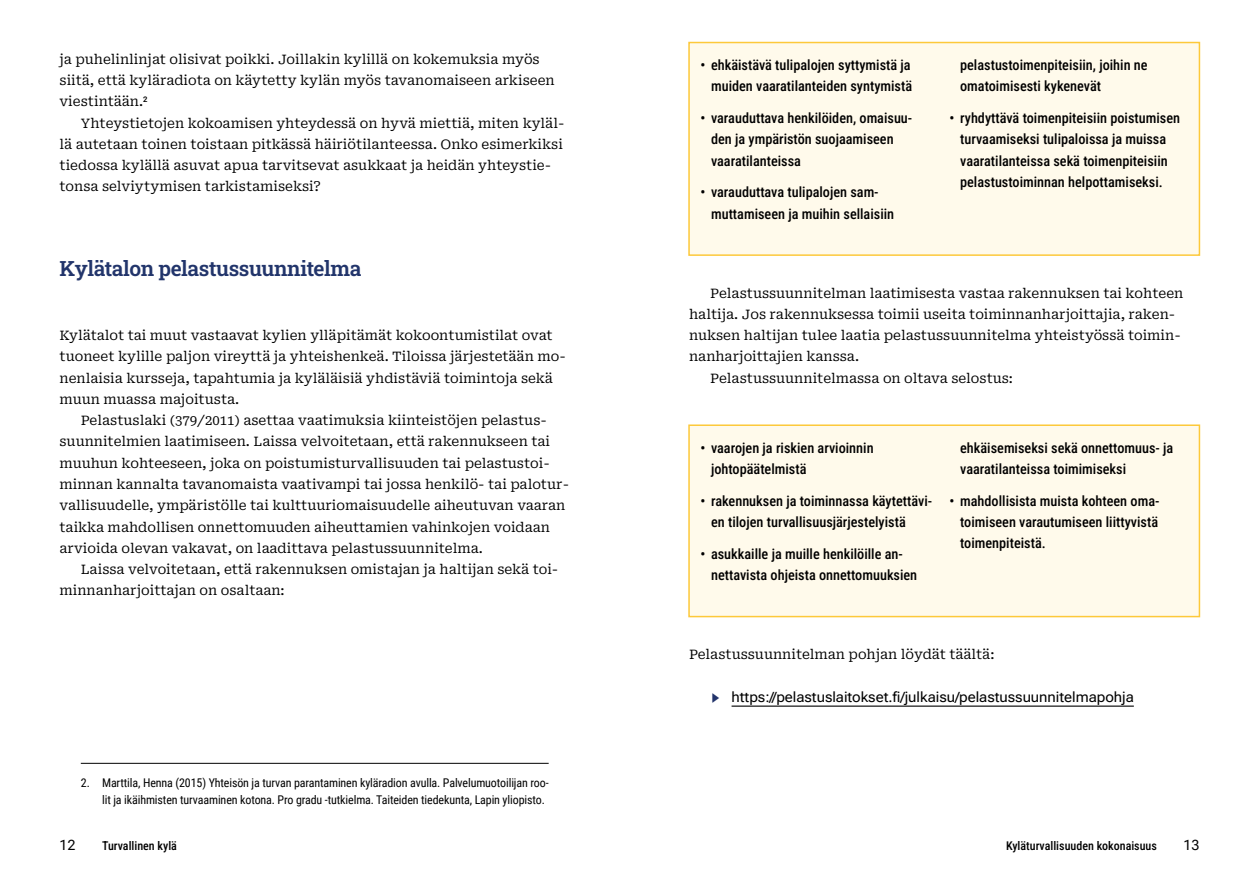
<style>
.page{position:relative;width:1259px;height:893px;background:#fff}
.page>*{position:absolute;margin:0;border:0;box-sizing:border-box;transform-origin:0 0}
.otsikko_3_slab{font:21px "Roboto Slab";letter-spacing:-.02em;color:#22356b}
.lista_pitkä_kavennettu_irti_perusviivast{font:500 14.25px/21.3px "Roboto Condensed";color:#000}
.t1{font:14.25px "Roboto Flex";color:#000}
.leipäteksti_antiikva{font:13.2px/21.3px "Roboto Serif 20 pt";color:#000}
.leipäteksti_antiikva_1__kpl{font:13.2px/21.3px "Roboto Serif 20 pt";color:#000}
.alaviite{font:12px/17px "Roboto Condensed";letter-spacing:-.01em;color:#000}
.t2{font:500 12px "Roboto Condensed";color:#000}
.s1{font-family:"Roboto Serif 20 pt";font-size:18px;color:#22346b}
</style>
<div class="page">
<hr style="left:81px;top:763px;width:468px;height:1px;background:#000">
<div style="left:689px;top:43px;width:510px;height:212px;background:#fffaeb"></div>
<div style="left:688px;top:42px;width:512px;height:214px;border:2px solid #fdc93a"></div>
<div style="left:689px;top:425px;width:510px;height:192px;background:#fffaeb"></div>
<div style="left:688px;top:424px;width:512px;height:193px;border:2px solid #fdc93a"></div>
<hr style="left:731px;top:706px;width:402px;height:1px;background:#000">
<p class="leipäteksti_antiikva" style="left:60px;top:48px;width:497px">ja puhelinlinjat olisivat poikki. Joillakin kylillä on kokemuksia myös siitä, että kyläradiota on käytetty kylän myös tavanomaiseen arkiseen viestintään.<sup>2</sup></p>
<p class="leipäteksti_antiikva" style="left:60px;top:111px;width:506px;text-indent:21px">Yhteystietojen kokoamisen yhteydessä on hyvä miettiä, miten kyläl&shy;lä autetaan toinen toistaan pitkässä häiriötilanteessa. Onko esimerkiksi tiedossa kylällä asuvat apua tarvitsevat asukkaat ja heidän yhteystie&shy;tonsa selviytymisen tarkistamiseksi?</p>
<h3 class="otsikko_3_slab" style="left:60px;top:254px;width:303px">Kylätalon pelastussuunnitelma</h3>
<p class="leipäteksti_antiikva_1__kpl" style="left:60px;top:324px;width:508px">Kylätalot tai muut vastaavat kylien ylläpitämät kokoontumistilat ovat tuoneet kylille paljon vireyttä ja yhteishenkeä. Tiloissa järjestetään mo&shy;nenlaisia kursseja, tapahtumia ja kyläläisiä yhdistäviä toimintoja sekä muun muassa majoitusta.</p>
<p class="leipäteksti_antiikva" style="left:60px;top:409px;width:511px;text-indent:21px">Pelastuslaki (379/2011) asettaa vaatimuksia kiinteistöjen pelastus&shy;suunnitelmien laatimiseen. Laissa velvoitetaan, että rakennukseen tai muuhun kohteeseen, joka on poistumisturvallisuuden tai pelastustoi&shy;minnan kannalta tavanomaista vaativampi tai jossa henkilö- tai palotur&shy;vallisuudelle, ympäristölle tai kulttuuriomaisuudelle aiheutuvan vaaran taikka mahdollisen onnettomuuden aiheuttamien vahinkojen voidaan arvioida olevan vakavat, on laadittava pelastussuunnitelma.</p>
<p class="leipäteksti_antiikva" style="left:60px;top:558px;width:500px;text-indent:21px">Laissa velvoitetaan, että rakennuksen omistajan ja haltijan sekä toi&shy;minnanharjoittajan on osaltaan:</p>
<p class="alaviite" style="left:102px;top:773px;width:448px;text-indent:-21px">2. Marttila, Henna (2015) Yhteisön ja turvan parantaminen kyläradion avulla. Palvelumuotoilijan roo&shy;lit ja ikäihmisten turvaaminen kotona. Pro gradu -tutkielma. Taiteiden tiedekunta, Lapin yliopisto.</p>
<p class="lista_pitkä_kavennettu_irti_perusviivast" style="left:700px;top:54px;width:213px;text-align:right">• ehkäistävä tulipalojen syttymistä ja muiden vaaratilanteiden syntymistä</p>
<p class="lista_pitkä_kavennettu_irti_perusviivast" style="left:711px;top:107px;width:203px;text-indent:-11px">• varauduttava henkilöiden, omaisuu&shy;den ja ympäristön suojaamiseen vaaratilanteissa</p>
<p class="lista_pitkä_kavennettu_irti_perusviivast" style="left:711px;top:181px;width:185px;text-indent:-11px">• varauduttava tulipalojen sam&shy;muttamiseen ja muihin sellaisiin</p>
<p class="lista_pitkä_kavennettu_irti_perusviivast" style="left:960px;top:54px;width:189px">pelastustoimenpiteisiin, joihin ne omatoimisesti kykenevät</p>
<p class="lista_pitkä_kavennettu_irti_perusviivast" style="left:949px;top:107px;width:232px;text-align:center">• ryhdyttävä toimenpiteisiin poistumisen turvaamiseksi tulipaloissa ja muissa vaaratilanteissa sekä toimenpiteisiin pelastustoiminnan helpottamiseksi.</p>
<p class="leipäteksti_antiikva" style="left:689px;top:281px;width:496px;text-indent:21px">Pelastussuunnitelman laatimisesta vastaa rakennuksen tai kohteen haltija. Jos rakennuksessa toimii useita toiminnanharjoittajia, raken&shy;nuksen haltijan tulee laatia pelastussuunnitelma yhteistyössä toimin&shy;nanharjoittajien kanssa.</p>
<p class="leipäteksti_antiikva" style="left:710px;top:366px;width:304px">Pelastussuunnitelmassa on oltava selostus:</p>
<p class="lista_pitkä_kavennettu_irti_perusviivast" style="left:711px;top:436px;width:164px;text-indent:-11px">• vaarojen ja riskien arvioinnin johtopäätelmistä</p>
<p class="lista_pitkä_kavennettu_irti_perusviivast" style="left:711px;top:489px;width:223px;text-indent:-11px">• rakennuksen ja toiminnassa käytettävi&shy;en tilojen turvallisuusjärjestelyistä</p>
<p class="lista_pitkä_kavennettu_irti_perusviivast" style="left:711px;top:543px;width:208px;text-indent:-11px">• asukkaille ja muille henkilöille an&shy;nettavista ohjeista onnettomuuksien</p>
<p class="lista_pitkä_kavennettu_irti_perusviivast" style="left:960px;top:436px;width:215px">ehkäisemiseksi sekä onnettomuus- ja vaaratilanteissa toimimiseksi</p>
<p class="lista_pitkä_kavennettu_irti_perusviivast" style="left:960px;top:489px;width:201px;text-align:justify;text-indent:-11px">• mahdollisista muista kohteen oma&shy;toimiseen varautumiseen liittyvistä toimenpiteistä.</p>
<p class="leipäteksti_antiikva_1__kpl" style="left:689px;top:643px;width:307px">Pelastussuunnitelman pohjan löydät täältä:</p>
<p class="t1" style="left:710px;top:684px;width:425px"><span class="s1">▶</span> https://pelastuslaitokset.fi/julkaisu/pelastussuunnitelmapohja</p>
<p class="t1" style="left:60px;top:833px;width:18px">12</p>
<p class="t2" style="left:102px;top:838px;width:76px">Turvallinen kylä</p>
<p class="t2" style="left:1006px;top:838px;width:152px">Kyläturvallisuuden kokonaisuus</p>
<p class="t1" style="left:1183px;top:833px;width:18px">13</p>
</div>
